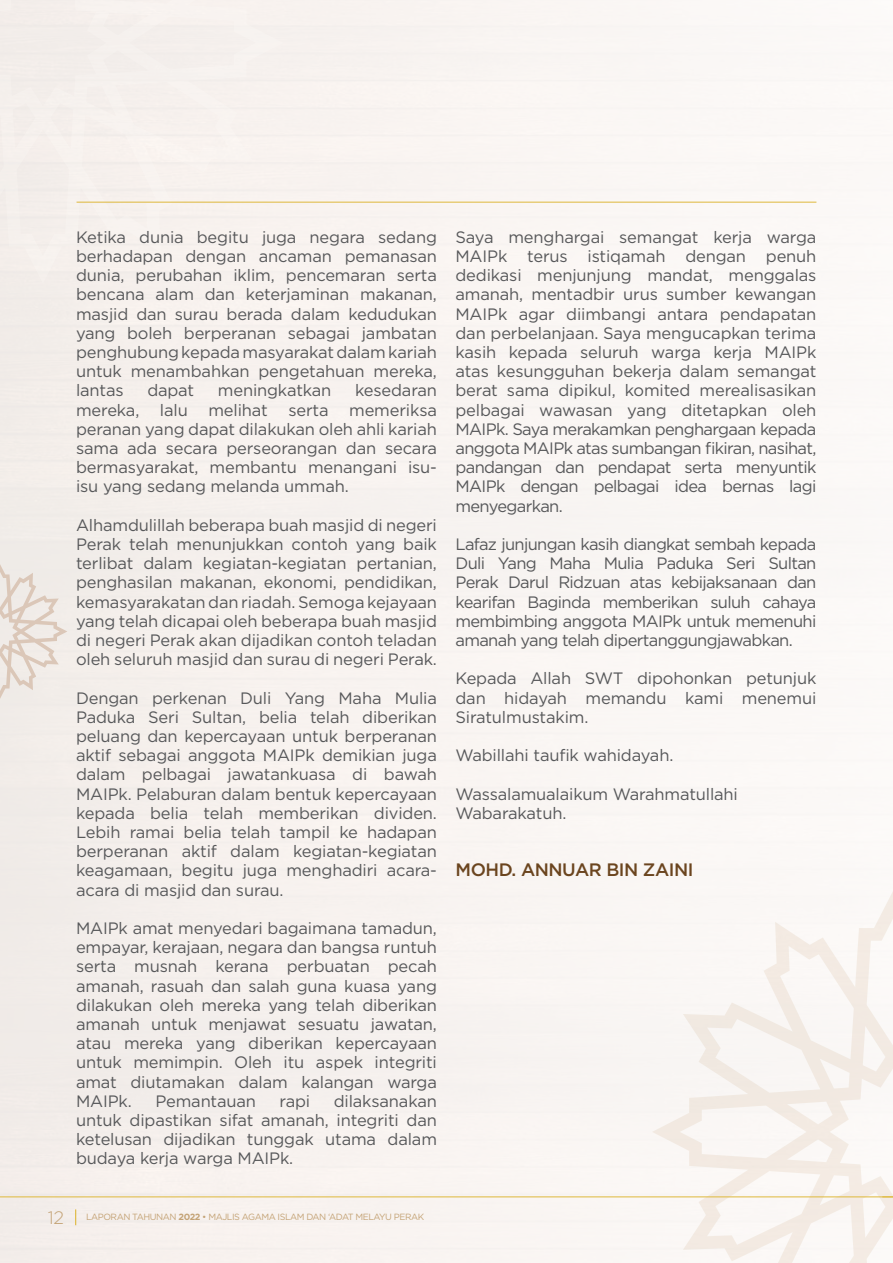
<style>
.page{position:relative;width:893px;height:1263px;background:#f8f3f0}
.page>*{position:absolute;margin:0;border:0;box-sizing:border-box;transform-origin:0 0}
.t1{font:500 18px "Gotham";letter-spacing:-.025em;color:#6b451f}
.t2{font:16.5px/19.2px "Gotham";letter-spacing:-.01em;color:#57585a;text-align:justify}
.t3{font:9px "Gotham";letter-spacing:-.05em;color:#c4a376}
.s1{font-weight:300;font-size:18px}
.s2{font-weight:700}
</style>
<div class="page">
<svg style="left:652px;top:893px;width:241px;height:370px"></svg>
<svg style="left:0;top:564px;width:67px;height:135px"></svg>
<hr style="left:0;top:1196px;width:893px;height:1px;background:#deb83b">
<hr style="left:77px;top:202px;width:739px;height:1px;background:#deb83b">
<svg style="left:75px;top:1209px;width:1px;height:16px"></svg>
<p class="t2" style="left:76px;top:227px;width:362px">Ketika dunia begitu juga negara sedang berhadapan dengan ancaman pemanasan dunia, perubahan iklim, pencemaran serta bencana alam dan keterjaminan makanan, masjid dan surau berada dalam kedudukan yang boleh berperanan sebagai jambatan penghubung kepada masyarakat dalam kariah untuk menambahkan pengetahuan mereka, lantas</p>
<p class="t2" style="left:76px;top:381px;width:362px;text-indent:279px">kesedaran mereka, lalu melihat serta memeriksa peranan yang dapat dilakukan oleh ahli kariah sama ada secara perseorangan dan secara bermasyarakat, membantu menangani isu&shy;isu yang sedang melanda ummah.</p>
<p class="t2" style="left:76px;top:515px;width:362px">Alhamdulillah beberapa buah masjid di negeri Perak telah menunjukkan contoh yang baik terlibat dalam kegiatan-kegiatan pertanian, penghasilan makanan, ekonomi, pendidikan, kemasyarakatan dan riadah. Semoga kejayaan yang telah dicapai oleh beberapa buah masjid di negeri Perak akan dijadikan contoh teladan oleh seluruh masjid dan surau di negeri Perak.</p>
<p class="t2" style="left:76px;top:688px;width:362px">Dengan perkenan Duli Yang Maha Mulia Paduka Seri Sultan, belia telah diberikan peluang dan kepercayaan untuk berperanan aktif sebagai anggota MAIPk demikian juga dalam pelbagai jawatankuasa di bawah MAIPk. Pelaburan dalam bentuk kepercayaan kepada belia telah memberikan dividen.<br>Lebih ramai belia telah tampil ke hadapan berperanan aktif dalam kegiatan-kegiatan keagamaan, begitu juga menghadiri acara&shy;acara di masjid dan surau.</p>
<p class="t2" style="left:76px;top:918px;width:362px">MAIPk amat menyedari bagaimana tamadun, empayar, kerajaan, negara dan bangsa runtuh serta musnah kerana perbuatan pecah amanah, rasuah dan salah guna kuasa yang dilakukan oleh mereka yang telah diberikan amanah untuk menjawat sesuatu jawatan, atau mereka yang diberikan kepercayaan untuk memimpin. Oleh itu aspek integriti amat diutamakan dalam kalangan warga MAIPk.</p>
<p class="t2" style="left:147px;top:381px;width:48px">dapat</p>
<p class="t2" style="left:218px;top:381px;width:115px">meningkatkan</p>
<p class="t2" style="left:76px;top:1091px;width:362px;text-indent:258px">dilaksanakan untuk dipastikan sifat amanah, integriti dan ketelusan dijadikan tunggak utama dalam budaya kerja warga MAIPk.</p>
<p class="t2" style="left:155px;top:1091px;width:102px">Pemantauan</p>
<p class="t2" style="left:280px;top:1091px;width:32px">rapi</p>
<p class="t3" style="left:48px;top:1211px;width:378px"><span class="s1">12</span> LAPORAN TAHUNAN <span class="s2">2022</span> • MAJLIS AGAMA ISLAM DAN ‘ADAT MELAYU PERAK</p>
<p class="t2" style="left:455px;top:227px;width:362px">Saya menghargai semangat kerja warga MAIPk terus istiqamah dengan penuh dedikasi menjunjung mandat, menggalas amanah, mentadbir urus sumber kewangan MAIPk agar diimbangi antara pendapatan dan perbelanjaan. Saya mengucapkan terima kasih kepada seluruh warga kerja MAIPk atas kesungguhan bekerja dalam semangat berat sama dipikul, komited merealisasikan pelbagai wawasan yang ditetapkan oleh MAIPk. Saya merakamkan penghargaan kepada anggota MAIPk atas sumbangan fikiran, nasihat, pandangan dan pendapat serta menyuntik MAIPk dengan pelbagai idea bernas lagi menyegarkan.</p>
<p class="t2" style="left:455px;top:534px;width:362px">Lafaz junjungan kasih diangkat sembah kepada Duli Yang Maha Mulia Paduka Seri Sultan Perak Darul Ridzuan atas kebijaksanaan dan kearifan Baginda memberikan suluh cahaya membimbing anggota MAIPk untuk memenuhi amanah yang telah dipertanggungjawabkan.</p>
<p class="t2" style="left:455px;top:669px;width:362px">Kepada Allah SWT dipohonkan petunjuk dan hidayah memandu kami menemui Siratulmustakim.</p>
<p class="t2" style="left:455px;top:745px;width:219px">Wabillahi taufik wahidayah.</p>
<p class="t2" style="left:455px;top:784px;width:284px">Wassalamualaikum Warahmatullahi<br>Wabarakatuh.</p>
<p class="t1" style="left:455px;top:858px;width:240px">MOHD. ANNUAR BIN ZAINI</p>
</div>
